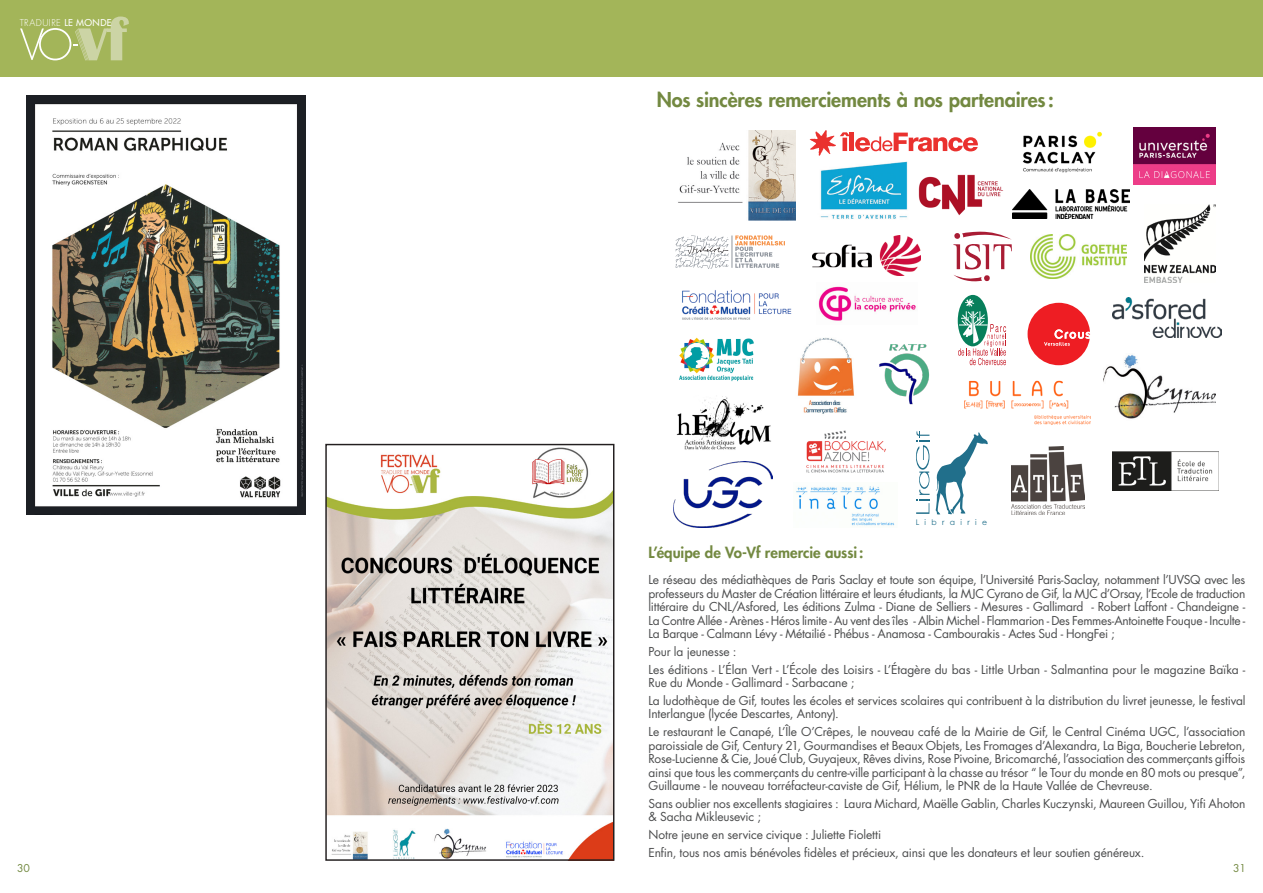
<style>
.page{position:relative;width:1263px;height:893px;background:#fff}
.page>*{position:absolute;margin:0;border:0;box-sizing:border-box;transform-origin:0 0}
.titre_conference{font:800 19.95px "Futura Std";letter-spacing:-.005em;color:#738941}
.titre_conference-2{font:800 15px "Futura Std";letter-spacing:-.005em;color:#738941}
.texte_courant{font:12px/13.5px "Futura Std";letter-spacing:-.01em;color:#4b4c4d}
.t1{font:10.5px "Futura Std";color:#738941}
.t2{font:300 9.3px "Futura Std";letter-spacing:.05em;color:#fff}
.t3{font:7.8px "Century Gothic Std";letter-spacing:.69em;color:#216f8b}
.s1{font-weight:500}
</style>
<div class="page">
<div style="left:0;top:0;width:1263px;height:77px;background:#a3b559"></div>
<svg style="left:20px;top:17px;width:109px;height:43px"></svg>
<svg style="left:676px;top:235px;width:52px;height:34px"></svg>
<hr style="left:732px;top:236px;width:1px;height:32px;background:#8f959d">
<svg style="left:735px;top:235px;width:50px;height:33px"></svg>
<img style="left:813px;top:235px;width:108px;height:41px">
<img style="left:818px;top:286px;width:98px;height:35px">
<img style="left:678px;top:130px;width:118px;height:90px">
<img style="left:820px;top:161px;width:88px;height:58px">
<svg style="left:916px;top:431px;width:13px;height:83px"></svg>
<svg style="left:936px;top:432px;width:52px;height:83px"></svg>
<svg style="left:810px;top:130px;width:168px;height:26px"></svg>
<img style="left:1022px;top:132px;width:80px;height:40px">
<img style="left:796px;top:486px;width:99px;height:40px">
<svg style="left:953px;top:231px;width:59px;height:51px"></svg>
<svg style="left:1027px;top:303px;width:63px;height:62px"></svg>
<img style="left:806px;top:430px;width:80px;height:43px">
<img style="left:918px;top:174px;width:86px;height:42px">
<img style="left:679px;top:337px;width:75px;height:45px">
<img style="left:1012px;top:190px;width:117px;height:29px">
<img style="left:965px;top:380px;width:125px;height:45px">
<img style="left:1031px;top:235px;width:95px;height:44px">
<img style="left:682px;top:290px;width:110px;height:30px">
<img style="left:1144px;top:204px;width:72px;height:78px">
<img style="left:1134px;top:127px;width:82px;height:57px">
<div style="left:958px;top:295px;width:30px;height:51px;background:#077f5b;border-radius:50%"></div>
<svg style="left:958px;top:299px;width:48px;height:66px"></svg>
<img style="left:879px;top:344px;width:50px;height:61px">
<img style="left:797px;top:338px;width:57px;height:76px">
<img style="left:1104px;top:354px;width:112px;height:65px">
<img style="left:676px;top:396px;width:95px;height:54px">
<img style="left:674px;top:462px;width:98px;height:66px">
<img style="left:1011px;top:446px;width:73px;height:69px">
<img style="left:1112px;top:452px;width:107px;height:39px">
<img style="left:1112px;top:297px;width:109px;height:41px">
<img style="left:26px;top:96px;width:279px;height:419px">
<img style="left:327px;top:447px;width:285px;height:412px">
<div style="left:325px;top:444px;width:289px;height:417px;border:1px solid #231f20"></div>
<p class="t2" style="left:20px;top:17px;width:93px">TRADUIRE <span class="s1">LE MONDE</span></p>
<p class="titre_conference" style="left:657px;top:87px;width:398px">Nos sincères remerciements à nos partenaires :</p>
<p class="t3" style="left:916px;top:517px;width:73px">Librairie</p>
<p class="titre_conference-2" style="left:649px;top:543px;width:216px">L’équipe de Vo-Vf remercie aussi:</p>
<p class="texte_courant" style="left:649px;top:573px;width:598px;text-align:justify">Le réseau des médiathèques de Paris Saclay et toute son équipe, l’Université Paris-Saclay, notamment l’UVSQ avec les professeurs du Master de Création littéraire et leurs étudiants, la MJC Cyrano de Gif, la MJC d’Orsay, l’Ecole de traduction littéraire du CNL/Asfored, Les éditions Zulma - Diane de Selliers - Mesures - Gallimard - Robert Laffont - Chandeigne - La Contre Allée - Arènes - Héros limite - Au vent des îles - Albin Michel - Flammarion - Des Femmes-Antoinette Fouque - Inculte - La Barque - Calmann Lévy - Métailié - Phébus - Anamosa - Cambourakis - Actes Sud - HongFei ;</p>
<p class="texte_courant" style="left:649px;top:645px;width:90px">Pour la jeunesse :</p>
<p class="texte_courant" style="left:649px;top:662px;width:598px">Les éditions - L’Élan Vert - L’École des Loisirs - L’Étagère du bas - Little Urban - Salmantina pour le magazine Baïka -<br>Rue du Monde - Gallimard - Sarbacane ;</p>
<p class="texte_courant" style="left:649px;top:694px;width:598px">La ludothèque de Gif, toutes les écoles et services scolaires qui contribuent à la distribution du livret jeunesse, le festival<br>Interlangue (lycée Descartes, Antony).</p>
<p class="texte_courant" style="left:649px;top:725px;width:598px;text-align:justify">Le restaurant le Canapé, L’Île O’Crêpes, le nouveau café de la Mairie de Gif, le Central Cinéma UGC, l’association paroissiale de Gif, Century 21, Gourmandises et Beaux Objets, Les Fromages d’Alexandra, La Biga, Boucherie Lebreton, Rose-Lucienne &amp; Cie, Joué Club, Guyajeux, Rêves divins, Rose Pivoine, Bricomarché, l’association des commerçants giffois ainsi que tous les commerçants du centre-ville participant à la chasse au trésor “ le Tour du monde en 80 mots ou presque”, Guillaume - le nouveau torréfacteur-caviste de Gif, Hélium, le PNR de la Haute Vallée de Chevreuse.</p>
<p class="texte_courant" style="left:649px;top:797px;width:598px">Sans oublier nos excellents stagiaires : Laura Michard, Maëlle Gablin, Charles Kuczynski, Maureen Guillou, Yifi Ahoton &amp; Sacha Mikleusevic ;</p>
<p class="texte_courant" style="left:649px;top:828px;width:234px">Notre jeune en service civique : Juliette Fioletti</p>
<p class="texte_courant" style="left:649px;top:846px;width:497px">Enfin, tous nos amis bénévoles fidèles et précieux, ainsi que les donateurs et leur soutien généreux.</p>
<p class="t1" style="left:17px;top:861px;width:14px">30</p>
<p class="t1" style="left:1233px;top:861px;width:14px">31</p>
</div>
